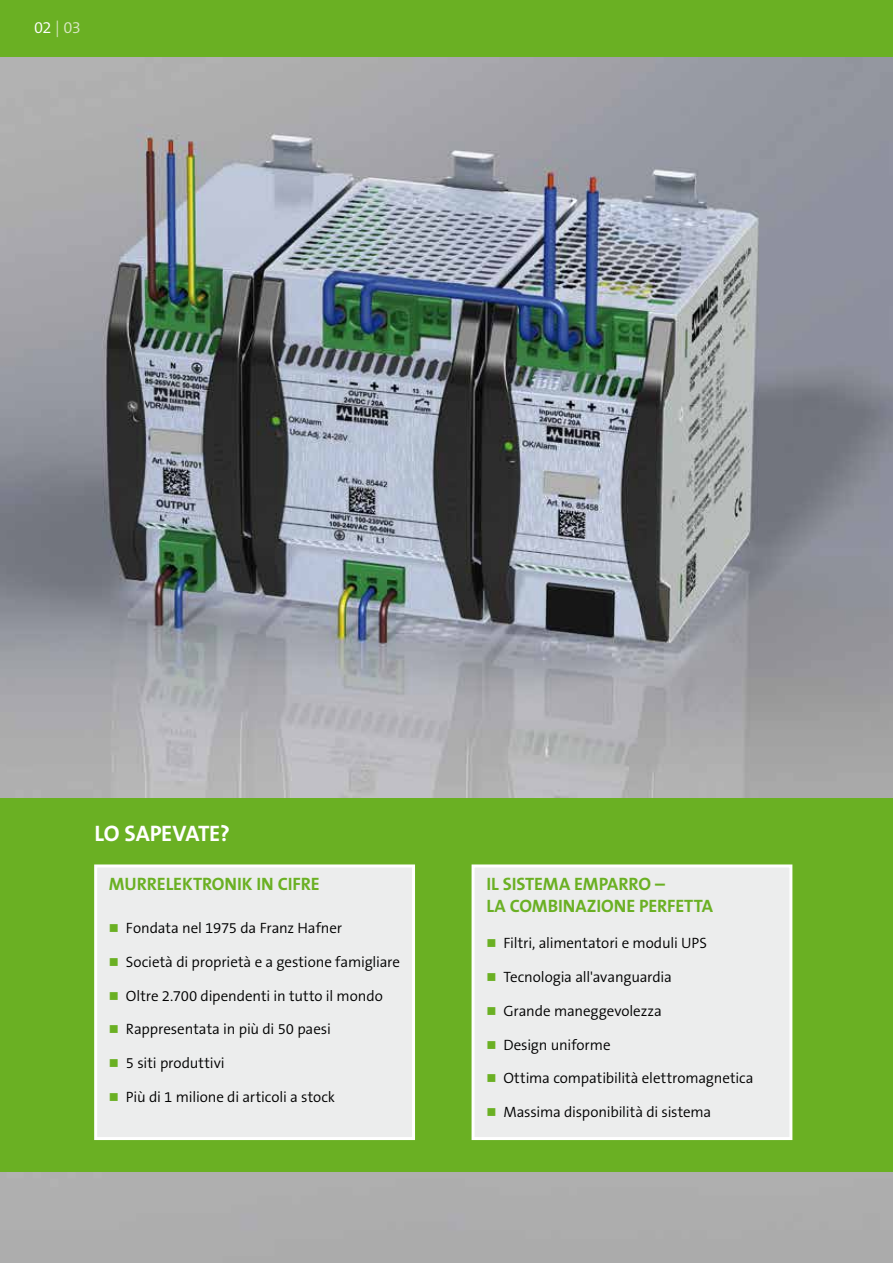
<style>
.page{position:relative;width:893px;height:1263px;background:#fff}
.page>*{position:absolute;margin:0;border:0;box-sizing:border-box;transform-origin:0 0}
.t1{font:700 22.5px "The Sans B7";letter-spacing:-.015em;color:#fff}
.t2{font:700 18px/22.5px "The Sans B7";letter-spacing:-.005em;color:#6ab023}
.t3{font:300 16.5px "The Sans B4";color:#dae8c4}
.t4{font:300 15px "The Sans B4";letter-spacing:-.01em;color:#000}
.s1{color:#fff}
</style>
<div class="page">
<div style="left:0;top:0;width:893px;height:102px;background:#6ab023"></div>
<img style="left:0;top:57px;width:893px;height:1206px">
<div style="left:0;top:798px;width:893px;height:373px;background:#6ab023"></div>
<div style="left:94px;top:864px;width:321px;height:277px;background:#eceded"></div>
<div style="left:471px;top:864px;width:322px;height:277px;background:#eceded"></div>
<svg style="left:110px;top:924px;width:8px;height:8px"></svg>
<svg style="left:110px;top:958px;width:8px;height:8px"></svg>
<svg style="left:110px;top:992px;width:8px;height:8px"></svg>
<svg style="left:110px;top:1025px;width:8px;height:8px"></svg>
<svg style="left:110px;top:1059px;width:8px;height:8px"></svg>
<svg style="left:110px;top:1093px;width:8px;height:8px"></svg>
<svg style="left:487px;top:939px;width:8px;height:8px"></svg>
<svg style="left:487px;top:973px;width:8px;height:8px"></svg>
<svg style="left:487px;top:1007px;width:8px;height:8px"></svg>
<svg style="left:487px;top:1041px;width:8px;height:8px"></svg>
<svg style="left:487px;top:1074px;width:8px;height:8px"></svg>
<svg style="left:487px;top:1108px;width:8px;height:8px"></svg>
<p class="t3" style="left:34px;top:19px;width:49px"><span class="s1">02</span> | 03</p>
<h1 class="t1" style="left:95px;top:821px;width:137px">LO SAPEVATE?</h1>
<p class="t2" style="left:109px;top:873px;width:212px">MURRELEKTRONIK IN CIFRE</p>
<p class="t2" style="left:486px;top:873px;width:228px">IL SISTEMA EMPARRO –<br>LA COMBINAZIONE PERFETTA</p>
<p class="t4" style="left:126px;top:920px;width:218px">Fondata nel 1975 da Franz Hafner</p>
<p class="t4" style="left:126px;top:954px;width:276px">Società di proprietà e a gestione famigliare</p>
<p class="t4" style="left:126px;top:987px;width:258px">Oltre 2.700 dipendenti in tutto il mondo</p>
<p class="t4" style="left:126px;top:1021px;width:206px">Rappresentata in più di 50 paesi</p>
<p class="t4" style="left:126px;top:1055px;width:100px">5 siti produttivi</p>
<p class="t4" style="left:126px;top:1089px;width:211px">Più di 1 milione di articoli a stock</p>
<p class="t4" style="left:503px;top:935px;width:205px">Filtri, alimentatori e moduli UPS</p>
<p class="t4" style="left:503px;top:969px;width:170px">Tecnologia all'avanguardia</p>
<p class="t4" style="left:503px;top:1003px;width:160px">Grande maneggevolezza</p>
<p class="t4" style="left:503px;top:1036px;width:109px">Design uniforme</p>
<p class="t4" style="left:503px;top:1070px;width:252px">Ottima compatibilità elettromagnetica</p>
<p class="t4" style="left:503px;top:1104px;width:210px">Massima disponibilità di sistema</p>
</div>
